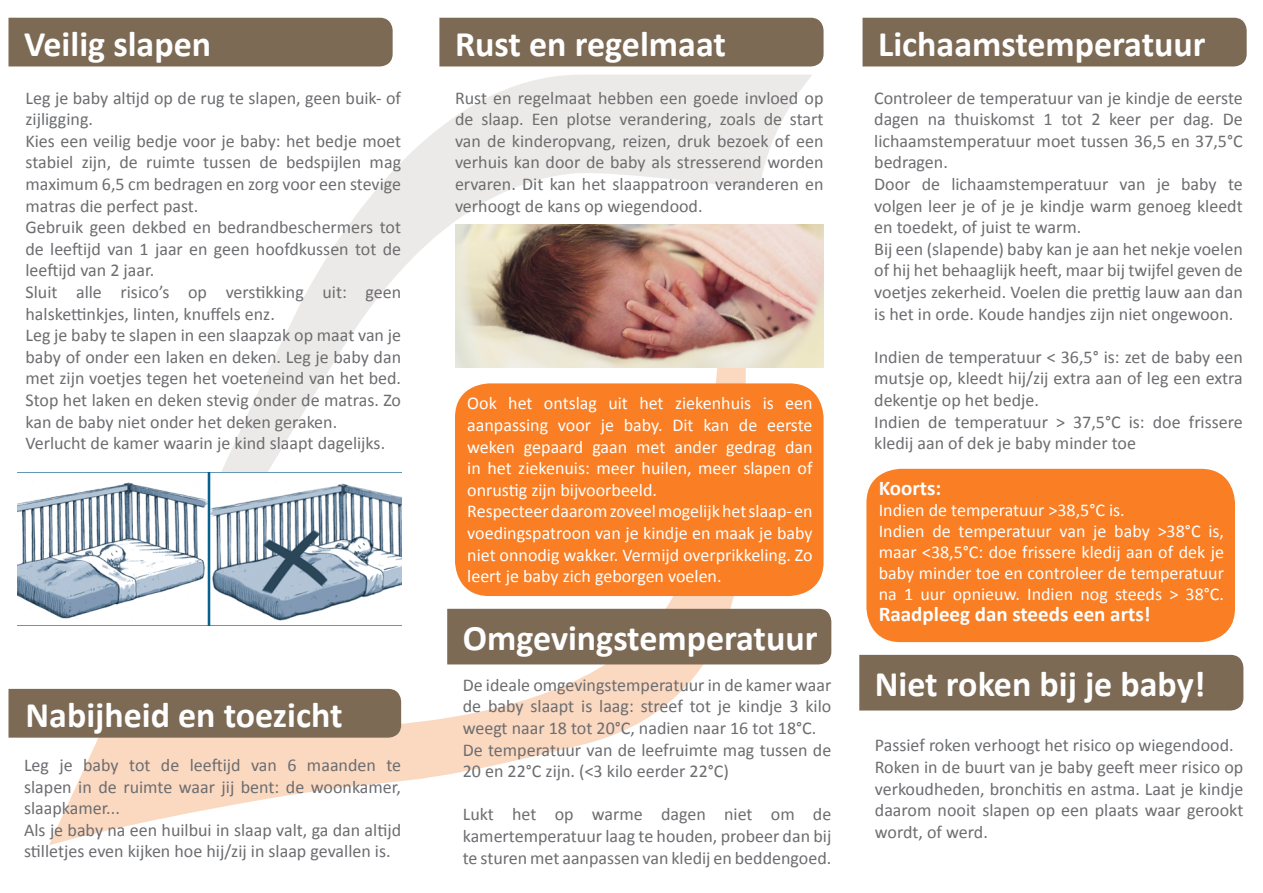
<style>
.page{position:relative;width:1263px;height:893px;background:#fff}
.page>*{position:absolute;margin:0;border:0;box-sizing:border-box;transform-origin:0 0}
.Titels{font:700 36px "Calibri";color:#fff}
.Oranje_vakjes{font:700 21px "Calibri";color:#fff}
.Gewone_tekst{font:18px/21.6px "Calibri";color:#6c6d70;text-align:justify}
.Gewone_tekst-2{font:18px/21.6px "Calibri";color:#fff;text-align:justify}
.Oranje_vakjes-2{font:18px/21px "Calibri";color:#fff;text-align:justify}
</style>
<div class="page">
<svg style="left:306px;top:75px;width:507px;height:317px;fill:#eceae8"></svg>
<svg style="left:49px;top:294px;width:697px;height:551px"></svg>
<div style="left:9px;top:18px;width:384px;height:48px;background:#7d6a55"></div>
<img style="left:17px;top:473px;width:384px;height:153px">
<div style="left:9px;top:689px;width:392px;height:49px;background:#7d6a55"></div>
<div style="left:439px;top:18px;width:384px;height:48px;background:#7d6a55"></div>
<img style="left:455px;top:225px;width:368px;height:143px">
<div style="left:447px;top:609px;width:384px;height:55px;background:#7d6a55"></div>
<div style="left:862px;top:18px;width:385px;height:48px;background:#7d6a55"></div>
<div style="left:455px;top:383px;width:368px;height:213px;background:#f97e24;border-radius:34px"></div>
<div style="left:866px;top:469px;width:369px;height:173px;background:#f97e24;border-radius:34px"></div>
<div style="left:859px;top:655px;width:384px;height:55px;background:#7d6a55"></div>
<p class="Titels" style="left:24px;top:21px;width:189px">Veilig slapen</p>
<p class="Gewone_tekst" style="left:26px;top:87px;width:377px">Leg je baby altijd op de rug te slapen, geen buik- of zijligging.</p>
<p class="Gewone_tekst" style="left:26px;top:130px;width:377px">Kies een veilig bedje voor je baby: het bedje moet stabiel zijn, de ruimte tussen de bedspijlen mag maximum 6,5 cm bedragen en zorg voor een stevige matras die perfect past.</p>
<p class="Gewone_tekst" style="left:26px;top:216px;width:377px">Gebruik geen dekbed en bedrandbeschermers tot de leeftijd van 1 jaar en geen hoofdkussen tot de leeftijd van 2 jaar.</p>
<p class="Gewone_tekst" style="left:26px;top:281px;width:377px">Sluit alle risico’s op verstikking uit: geen halskettinkjes, linten, knuffels enz.</p>
<p class="Gewone_tekst" style="left:26px;top:324px;width:377px">Leg je baby te slapen in een slaapzak op maat van je baby of onder een laken en deken. Leg je baby dan met zijn voetjes tegen het voeteneind van het bed.<br>Stop het laken en deken stevig onder de matras. Zo kan de baby niet onder het deken geraken.</p>
<p class="Gewone_tekst" style="left:26px;top:432px;width:361px">Verlucht de kamer waarin je kind slaapt dagelijks.</p>
<p class="Titels" style="left:26px;top:692px;width:319px">Nabijheid en toezicht</p>
<p class="Gewone_tekst" style="left:24px;top:754px;width:379px">Leg je baby tot de leeftijd van 6 maanden te slapen in de ruimte waar jij bent: de woonkamer, slaapkamer...</p>
<p class="Gewone_tekst" style="left:24px;top:819px;width:378px">Als je baby na een huilbui in slaap valt, ga dan altijd stilletjes even kijken hoe hij/zij in slaap gevallen is.</p>
<p class="Titels" style="left:455px;top:21px;width:272px">Rust en regelmaat</p>
<p class="Gewone_tekst" style="left:455px;top:87px;width:370px">Rust en regelmaat hebben een goede invloed op de slaap. Een plotse verandering, zoals de start van de kinderopvang, reizen, druk bezoek of een verhuis kan door de baby als stresserend worden ervaren. Dit kan het slaappatroon veranderen en verhoogt de kans op wiegendood.</p>
<p class="Gewone_tekst-2" style="left:467px;top:393px;width:347px">Ook het ontslag uit het ziekenhuis is een aanpassing voor je baby. Dit kan de eerste weken gepaard gaan met ander gedrag dan in het ziekenuis: meer huilen, meer slapen of onrustig zijn bijvoorbeeld.</p>
<p class="Gewone_tekst-2" style="left:467px;top:501px;width:347px">Respecteer daarom zoveel mogelijk het slaap- en voedingspatroon van je kindje en maak je baby niet onnodig wakker. Vermijd overprikkeling. Zo leert je baby zich geborgen voelen.</p>
<p class="Titels" style="left:463px;top:615px;width:356px">Omgevingstemperatuur</p>
<p class="Gewone_tekst" style="left:463px;top:674px;width:370px">De ideale omgevingstemperatuur in de kamer waar de baby slaapt is laag: streef tot je kindje 3 kilo weegt naar 18 tot 20°C, nadien naar 16 tot 18°C.</p>
<p class="Gewone_tekst" style="left:463px;top:739px;width:370px">De temperatuur van de leefruimte mag tussen de<br>20 en 22°C zijn. (&lt;3 kilo eerder 22°C)</p>
<p class="Gewone_tekst" style="left:463px;top:804px;width:370px">Lukt het op warme dagen niet om de kamertemperatuur laag te houden, probeer dan bij te sturen met aanpassen van kledij en beddengoed.</p>
<p class="Titels" style="left:878px;top:21px;width:329px">Lichaamstemperatuur</p>
<p class="Gewone_tekst" style="left:874px;top:87px;width:370px">Controleer de temperatuur van je kindje de eerste dagen na thuiskomst 1 tot 2 keer per dag. De lichaamstemperatuur moet tussen 36,5 en 37,5°C bedragen.</p>
<p class="Gewone_tekst" style="left:874px;top:173px;width:370px">Door de lichaamstemperatuur van je baby te volgen leer je of je je kindje warm genoeg kleedt en toedekt, of juist te warm.</p>
<p class="Gewone_tekst" style="left:874px;top:238px;width:370px">Bij een (slapende) baby kan je aan het nekje voelen of hij het behaaglijk heeft, maar bij twijfel geven de voetjes zekerheid. Voelen die prettig lauw aan dan is het in orde. Koude handjes zijn niet ongewoon.</p>
<p class="Gewone_tekst" style="left:874px;top:346px;width:370px">Indien de temperatuur &lt; 36,5° is: zet de baby een mutsje op, kleedt hij/zij extra aan of leg een extra dekentje op het bedje.</p>
<p class="Gewone_tekst" style="left:874px;top:411px;width:370px">Indien de temperatuur &gt; 37,5°C is: doe frissere kledij aan of dek je baby minder toe</p>
<p class="Oranje_vakjes" style="left:879px;top:474px;width:64px">Koorts:</p>
<p class="Oranje_vakjes-2" style="left:879px;top:499px;width:248px">Indien de temperatuur &gt;38,5°C is.</p>
<p class="Oranje_vakjes-2" style="left:879px;top:520px;width:347px">Indien de temperatuur van je baby &gt;38°C is, maar &lt;38,5°C: doe frissere kledij aan of dek je baby minder toe en controleer de temperatuur na 1 uur opnieuw. Indien nog steeds &gt; 38°C.</p>
<p class="Oranje_vakjes" style="left:879px;top:600px;width:273px">Raadpleeg dan steeds een arts!</p>
<p class="Titels" style="left:875px;top:661px;width:332px">Niet roken bij je baby!</p>
<p class="Gewone_tekst" style="left:875px;top:735px;width:360px">Passief roken verhoogt het risico op wiegendood.</p>
<p class="Gewone_tekst" style="left:875px;top:756px;width:370px">Roken in de buurt van je baby geeft meer risico op verkoudheden, bronchitis en astma. Laat je kindje daarom nooit slapen op een plaats waar gerookt wordt, of werd.</p>
</div>
